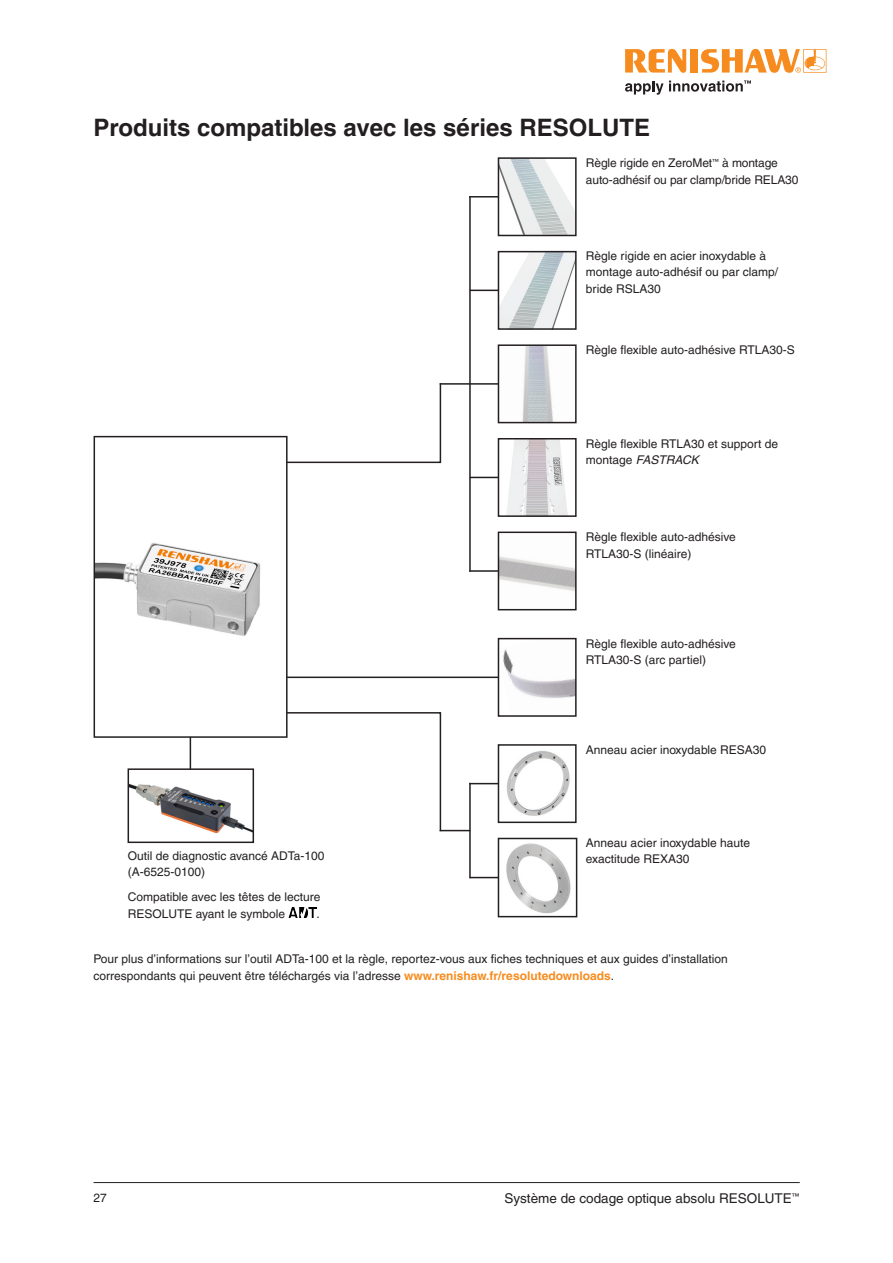
<style>
.page{position:relative;width:893px;height:1263px;background:#fff}
.page>*{position:absolute;margin:0;border:0;box-sizing:border-box;transform-origin:0 0}
.Heading_1__16pt_Bold{font:700 24px "Helvetica LT Pro";color:#231f20}
.t1{font:13.5px "Helvetica LT Pro";color:#231f20}
.Figure_annotation_left_aligned{font:12px/16.5px "Helvetica LT Pro";color:#231f20}
._8pt_Body_Text{font:12px/16.5px "Helvetica LT Pro";color:#231f20}
.s1{font-style:italic}
.s2{font-weight:700;color:#f68c1f}
</style>
<div class="page">
<hr style="left:94px;top:1182px;width:706px;height:1px;background:#231f20">
<img style="left:289px;top:908px;width:28px;height:10px">
<img style="left:507px;top:751px;width:63px;height:65px">
<div style="left:498px;top:744px;width:79px;height:79px;border:2px solid #231f20"></div>
<img style="left:506px;top:843px;width:65px;height:71px">
<div style="left:498px;top:838px;width:79px;height:79px;border:2px solid #231f20"></div>
<hr style="left:469px;top:196px;width:2px;height:376px;background:#231f20">
<img style="left:97px;top:542px;width:164px;height:94px">
<div style="left:94px;top:436px;width:194px;height:302px;border:2px solid #231f20"></div>
<hr style="left:190px;top:737px;width:1px;height:32px;background:#231f20">
<svg style="left:285px;top:383px;width:157px;height:81px"></svg>
<img style="left:131px;top:784px;width:120px;height:50px">
<div style="left:128px;top:768px;width:126px;height:75px;border:2px solid #231f20"></div>
<svg style="left:285px;top:711px;width:157px;height:121px"></svg>
<img style="left:501px;top:254px;width:73px;height:73px">
<div style="left:498px;top:251px;width:79px;height:79px;border:2px solid #231f20"></div>
<svg style="left:471px;top:290px;width:28px;height:1px"></svg>
<img style="left:501px;top:160px;width:73px;height:73px">
<div style="left:498px;top:157px;width:79px;height:79px;border:2px solid #231f20"></div>
<img style="left:507px;top:441px;width:61px;height:73px">
<div style="left:498px;top:438px;width:79px;height:79px;border:2px solid #231f20"></div>
<img style="left:522px;top:347px;width:31px;height:73px">
<div style="left:498px;top:344px;width:79px;height:79px;border:2px solid #231f20"></div>
<svg style="left:471px;top:477px;width:28px;height:1px"></svg>
<img style="left:501px;top:557px;width:73px;height:34px">
<div style="left:498px;top:531px;width:79px;height:79px;border:2px solid #231f20"></div>
<hr style="left:469px;top:570px;width:30px;height:2px;background:#231f20">
<hr style="left:469px;top:196px;width:30px;height:2px;background:#231f20">
<hr style="left:440px;top:383px;width:59px;height:2px;background:#231f20">
<img style="left:503px;top:649px;width:71px;height:50px">
<div style="left:498px;top:638px;width:79px;height:79px;border:2px solid #231f20"></div>
<hr style="left:287px;top:676px;width:212px;height:2px;background:#231f20">
<hr style="left:469px;top:783px;width:2px;height:95px;background:#231f20">
<svg style="left:471px;top:877px;width:28px;height:1px"></svg>
<hr style="left:469px;top:783px;width:30px;height:1px;background:#231f20">
<hr style="left:440px;top:830px;width:30px;height:1px;background:#231f20">
<svg style="left:625px;top:49px;width:61px;height:24px"></svg>
<div style="left:690px;top:49px;width:8px;height:24px;background:#f68c1f"></div>
<svg style="left:701px;top:49px;width:125px;height:24px"></svg>
<svg style="left:625px;top:80px;width:126px;height:15px"></svg>
<p class="Heading_1__16pt_Bold" style="left:94px;top:113px;width:558px">Produits compatibles avec les séries RESOLUTE</p>
<p class="Figure_annotation_left_aligned" style="left:586px;top:155px;width:214px">Règle rigide en ZeroMet<sup>™</sup> à montage auto-adhésif ou par clamp/bride RELA30</p>
<p class="Figure_annotation_left_aligned" style="left:586px;top:247px;width:194px">Règle rigide en acier inoxydable à montage auto-adhésif ou par clamp/ bride RSLA30</p>
<p class="Figure_annotation_left_aligned" style="left:586px;top:342px;width:210px">Règle flexible auto-adhésive RTLA30-S</p>
<p class="Figure_annotation_left_aligned" style="left:586px;top:435px;width:194px">Règle flexible RTLA30 et support de montage <span class="s1">FASTRACK</span></p>
<p class="Figure_annotation_left_aligned" style="left:586px;top:529px;width:151px">Règle flexible auto-adhésive<br>RTLA30-S (linéaire)</p>
<p class="Figure_annotation_left_aligned" style="left:586px;top:635px;width:151px">Règle flexible auto-adhésive<br>RTLA30-S (arc partiel)</p>
<p class="Figure_annotation_left_aligned" style="left:586px;top:741px;width:182px">Anneau acier inoxydable RESA30</p>
<p class="Figure_annotation_left_aligned" style="left:586px;top:834px;width:166px">Anneau acier inoxydable haute exactitude REXA30</p>
<p class="Figure_annotation_left_aligned" style="left:128px;top:847px;width:198px">Outil de diagnostic avancé ADTa-100 (A-6525-0100)</p>
<p class="Figure_annotation_left_aligned" style="left:128px;top:889px;width:194px">Compatible avec les têtes de lecture<br>RESOLUTE ayant le symbole</p>
<p class="Figure_annotation_left_aligned" style="left:317px;top:905px;width:5px">.</p>
<p class="_8pt_Body_Text" style="left:94px;top:950px;width:636px">Pour plus d’informations sur l’outil ADTa-100 et la règle, reportez-vous aux fiches techniques et aux guides d’installation correspondants qui peuvent être téléchargés via l’adresse <span class="s2">www.renishaw.fr/resolutedownloads</span>.</p>
<p class="_8pt_Body_Text" style="left:94px;top:1189px;width:15px">27</p>
<p class="t1" style="left:504px;top:1190px;width:297px">Système de codage optique absolu RESOLUTE<sup>™</sup></p>
</div>
